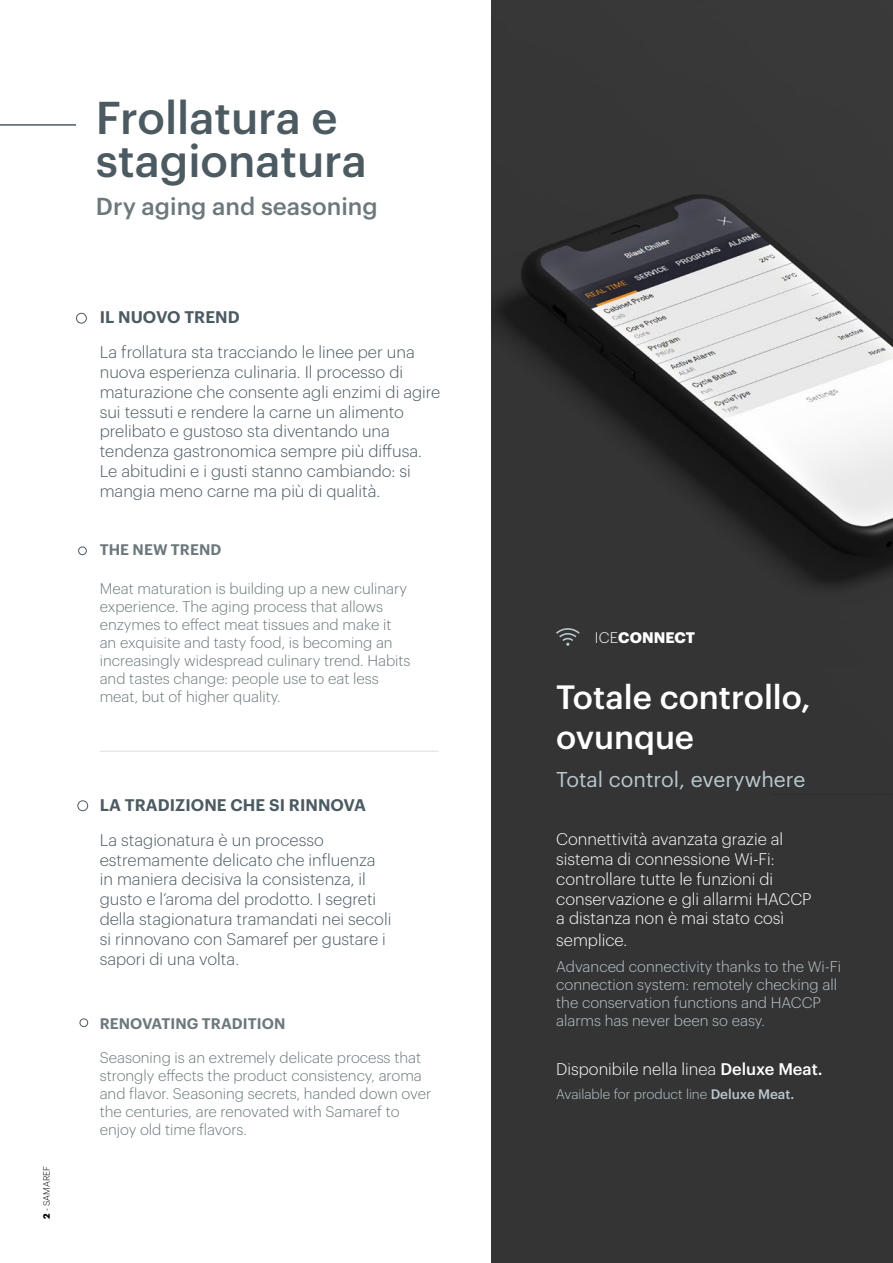
<style>
.page{position:relative;width:893px;height:1263px;background:#fff}
.page>*{position:absolute;margin:0;border:0;box-sizing:border-box;transform-origin:0 0}
.t1{font:500 45px/43.5px "Graphik";color:#4c5a62}
.t2{font:500 33px/39.6px "Graphik";color:#fff}
.t3{font:500 24px "Graphik";color:#6c787c}
.t4{font:21px "Graphik";color:#b9c8ce}
.t5{font:300 16.5px/19.8px "Graphik";color:#4c5a62}
.t6{font:300 16.5px/19.8px "Graphik";color:#fff}
.t7{font:600 16.5px "Graphik";letter-spacing:.005em;color:#4c5a62}
.t8{font:300 15px/18px "Graphik";color:#6c787c}
.t9{font:300 15px/18px "Graphik";color:#b9c8ce}
.t10{font:600 15px "Graphik";letter-spacing:.005em;color:#6c787c}
.t11{font:700 15px "Graphik";letter-spacing:.005em;color:#fff}
.t12{font:300 13.5px "Graphik";color:#b9c8ce}
.t13{font:300 9px "Graphik";color:#000}
.s1{font-weight:700}
.s2{font-weight:300}
.s3{font-weight:500}
</style>
<div class="page">
<div style="left:491px;top:0;width:402px;height:1263px;background:#353434"></div>
<img style="left:491px;top:194px;width:402px;height:440px">
<hr style="left:100px;top:751px;width:338px;height:1px;background:#dddddc">
<div style="left:77px;top:800px;width:11px;height:11px;border:1px solid #4c5a62;border-radius:50%"></div>
<div style="left:76px;top:313px;width:11px;height:10px;border:1px solid #4c5a62;border-radius:50%"></div>
<div style="left:80px;top:1018px;width:8px;height:9px;border:1px solid #4c5a62;border-radius:50%"></div>
<div style="left:78px;top:546px;width:9px;height:9px;border:1px solid #4c5a62;border-radius:50%"></div>
<hr style="left:0;top:124px;width:76px;height:2px;background:#4c5a62">
<svg style="left:556px;top:628px;width:23px;height:18px"></svg>
<p class="t13" style="left:40px;top:1219px;width:55px;rotate:-90deg"><span class="s1">2</span> - SAMAREF</p>
<h1 class="t1" style="left:96px;top:92px;width:272px">Frollatura e stagionatura</h1>
<h3 class="t3" style="left:96px;top:188px;width:283px">Dry aging and seasoning</h3>
<p class="t7" style="left:100px;top:304px;width:142px">IL NUOVO TREND</p>
<p class="t5" style="left:100px;top:341px;width:342px">La frollatura sta tracciando le linee per una nuova esperienza culinaria. Il processo di maturazione che consente agli enzimi di agire sui tessuti e rendere la carne un alimento prelibato e gustoso sta diventando una tendenza gastronomica sempre più diffusa.<br>Le abitudini e i gusti stanno cambiando: si mangia meno carne ma più di qualità.</p>
<p class="t10" style="left:100px;top:538px;width:123px">THE NEW TREND</p>
<p class="t8" style="left:100px;top:578px;width:312px">Meat maturation is building up a new culinary experience. The aging process that allows enzymes to effect meat tissues and make it an exquisite and tasty food, is becoming an increasingly widespread culinary trend. Habits and tastes change: people use to eat less meat, but of higher quality.</p>
<p class="t7" style="left:100px;top:792px;width:268px">LA TRADIZIONE CHE SI RINNOVA</p>
<p class="t5" style="left:100px;top:829px;width:293px">La stagionatura è un processo estremamente delicato che influenza in maniera decisiva la consistenza, il gusto e l’aroma del prodotto. I segreti della stagionatura tramandati nei secoli si rinnovano con Samaref per gustare i sapori di una volta.</p>
<p class="t10" style="left:100px;top:1012px;width:187px">RENOVATING TRADITION</p>
<p class="t8" style="left:100px;top:1047px;width:333px">Seasoning is an extremely delicate process that strongly effects the product consistency, aroma and flavor. Seasoning secrets, handed down over the centuries, are renovated with Samaref to enjoy old time flavors.</p>
<p class="t11" style="left:595px;top:626px;width:102px"><span class="s2">ICE</span>CONNECT</p>
<h2 class="t2" style="left:556px;top:674px;width:256px">Totale controllo, ovunque</h2>
<p class="t4" style="left:556px;top:763px;width:251px">Total control, everywhere</p>
<p class="t6" style="left:556px;top:828px;width:257px">Connettività avanzata grazie al sistema di connessione Wi-Fi: controllare tutte le funzioni di conservazione e gli allarmi HACCP a distanza non è mai stato così</p>
<p class="t6" style="left:556px;top:929px;width:73px">semplice.</p>
<p class="t9" style="left:556px;top:957px;width:286px">Advanced connectivity thanks to the Wi-Fi connection system: remotely checking all the conservation functions and HACCP alarms has never been so easy.</p>
<p class="t6" style="left:556px;top:1057px;width:268px">Disponibile nella linea <span class="s3">Deluxe Meat.</span></p>
<p class="t12" style="left:556px;top:1084px;width:240px">Available for product line <span class="s3">Deluxe Meat.</span></p>
</div>
